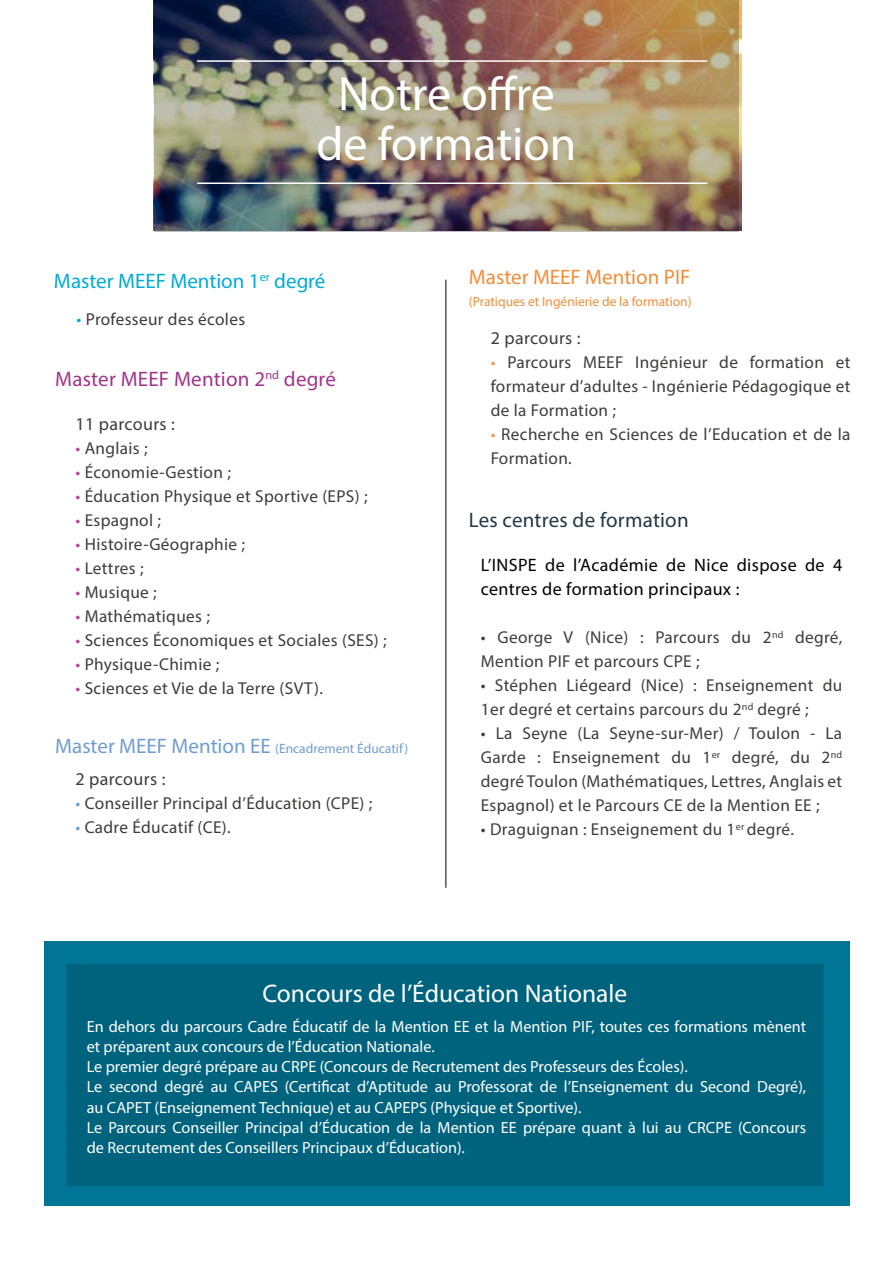
<style>
.page{position:relative;width:893px;height:1263px;background:#fff}
.page>*{position:absolute;margin:0;border:0;box-sizing:border-box;transform-origin:0 0}
.t1{font:48px/51px "Myriad Pro";color:#fff;text-align:center}
.t2{font:25.5px "Myriad Pro";color:#fff}
.t3{font:21px "Myriad Pro";color:#00abd7}
.t4{font:21px "Myriad Pro";letter-spacing:.01em;color:#a2338a}
.t5{font:21px "Myriad Pro";letter-spacing:.01em;color:#233746}
.t6{font:21px "Myriad Pro";color:#f58c38}
.t7{font:18px/24px "Myriad Pro";letter-spacing:.02em;color:#000}
.t8{font:18px "Myriad Pro";letter-spacing:.02em;color:#3c3c3b}
.t9{font:17.25px/24px "Myriad Pro";letter-spacing:.02em;color:#3c3c3b}
.t10{font:16.2px/20.2px "Myriad Pro";color:#fff}
.t11{font:13.5px "Myriad Pro";color:#6f9dd3}
.t12{font:13.5px "Myriad Pro";color:#f58c38}
.s1{color:#07aad6}
.s2{color:#aa4895}
.s3{font-size:21px}
.s4{color:#6f9cd3}
.s5{color:#f6984c}
</style>
<div class="page">
<img style="left:155px;top:0;width:584px;height:231px">
<hr style="left:197px;top:182px;width:510px;height:2px;background:#fff">
<hr style="left:197px;top:60px;width:510px;height:2px;background:#fff">
<div style="left:45px;top:941px;width:805px;height:264px;background:#007595"></div>
<div style="left:66px;top:964px;width:758px;height:221px;background:#00637e"></div>
<hr style="left:445px;top:280px;width:1px;height:608px;background:#000">
<h1 class="t1" style="left:316px;top:67px;width:262px">Notre offre de formation</h1>
<p class="t3" style="left:54px;top:268px;width:273px">Master MEEF Mention 1<sup>er</sup> degré</p>
<p class="t9" style="left:77px;top:307px;width:170px"><span class="s1">•</span> Professeur des écoles</p>
<p class="t4" style="left:55px;top:366px;width:282px">Master MEEF Mention 2<sup>nd</sup> degré</p>
<p class="t8" style="left:75px;top:413px;width:101px">11 parcours :</p>
<p class="t9" style="left:75px;top:436px;width:74px"><span class="s2">•</span> Anglais ;</p>
<p class="t9" style="left:75px;top:460px;width:157px"><span class="s2">•</span> Économie-Gestion ;</p>
<p class="t9" style="left:75px;top:484px;width:294px"><span class="s2">•</span> Éducation Physique et Sportive (EPS) ;</p>
<p class="t9" style="left:75px;top:508px;width:87px"><span class="s2">•</span> Espagnol ;</p>
<p class="t9" style="left:75px;top:532px;width:171px"><span class="s2">•</span> Histoire-Géographie ;</p>
<p class="t9" style="left:75px;top:556px;width:70px"><span class="s2">•</span> Lettres ;</p>
<p class="t9" style="left:75px;top:580px;width:83px"><span class="s2">•</span> Musique ;</p>
<p class="t9" style="left:75px;top:604px;width:136px"><span class="s2">•</span> Mathématiques ;</p>
<p class="t9" style="left:75px;top:628px;width:313px"><span class="s2">•</span> Sciences Économiques et Sociales (SES) ;</p>
<p class="t9" style="left:75px;top:652px;width:145px"><span class="s2">•</span> Physique-Chimie ;</p>
<p class="t9" style="left:75px;top:676px;width:249px"><span class="s2">•</span> Sciences et Vie de la Terre (SVT).</p>
<p class="t11" style="left:55px;top:740px;width:354px"><span class="s3">Master MEEF Mention EE</span> (Encadrement Éducatif)</p>
<p class="t8" style="left:75px;top:768px;width:91px">2 parcours :</p>
<p class="t9" style="left:75px;top:791px;width:298px"><span class="s4">•</span> Conseiller Principal d’Éducation (CPE) ;</p>
<p class="t9" style="left:75px;top:815px;width:157px"><span class="s4">•</span> Cadre Éducatif (CE).</p>
<p class="t6" style="left:469px;top:264px;width:223px">Master MEEF Mention PIF</p>
<p class="t12" style="left:469px;top:293px;width:224px">(Pratiques et Ingénierie de la formation)</p>
<p class="t8" style="left:491px;top:326px;width:91px">2 parcours :</p>
<p class="t9" style="left:491px;top:349px;width:361px;text-align:justify"><span class="s5">•</span> Parcours MEEF Ingénieur de formation et formateur d’adultes - Ingénierie Pédagogique et de la Formation ;</p>
<p class="t9" style="left:491px;top:421px;width:361px"><span class="s5">•</span> Recherche en Sciences de l’Education et de la<br>Formation.</p>
<p class="t5" style="left:469px;top:507px;width:221px">Les centres de formation</p>
<p class="t7" style="left:481px;top:553px;width:363px">L’INSPE de l’Académie de Nice dispose de 4 centres de formation principaux :</p>
<p class="t9" style="left:481px;top:625px;width:363px">• George V (Nice) : Parcours du 2<sup>nd</sup> degré,<br>Mention PIF et parcours CPE ;</p>
<p class="t9" style="left:481px;top:673px;width:363px">• Stéphen Liégeard (Nice) : Enseignement du<br>1er degré et certains parcours du 2<sup>nd</sup> degré ;</p>
<p class="t9" style="left:481px;top:721px;width:363px;text-align:justify">• La Seyne (La Seyne-sur-Mer) / Toulon - La Garde : Enseignement du 1<sup>er</sup> degré, du 2<sup>nd </sup>degré Toulon (Mathématiques, Lettres, Anglais et Espagnol) et le Parcours CE de la Mention EE ;</p>
<p class="t9" style="left:481px;top:817px;width:315px">• Draguignan : Enseignement du 1<sup>er</sup> degré.</p>
<h2 class="t2" style="left:262px;top:977px;width:366px">Concours de l’Éducation Nationale</h2>
<p class="t10" style="left:87px;top:1016px;width:721px">En dehors du parcours Cadre Éducatif de la Mention EE et la Mention PIF, toutes ces formations mènent et préparent aux concours de l’Éducation Nationale.<br>Le premier degré prépare au CRPE (Concours de Recrutement des Professeurs des Écoles).<br>Le second degré au CAPES (Certificat d’Aptitude au Professorat de l’Enseignement du Second Degré), au CAPET (Enseignement Technique) et au CAPEPS (Physique et Sportive).<br>Le Parcours Conseiller Principal d’Éducation de la Mention EE prépare quant à lui au CRCPE (Concours de Recrutement des Conseillers Principaux d’Éducation).</p>
</div>
